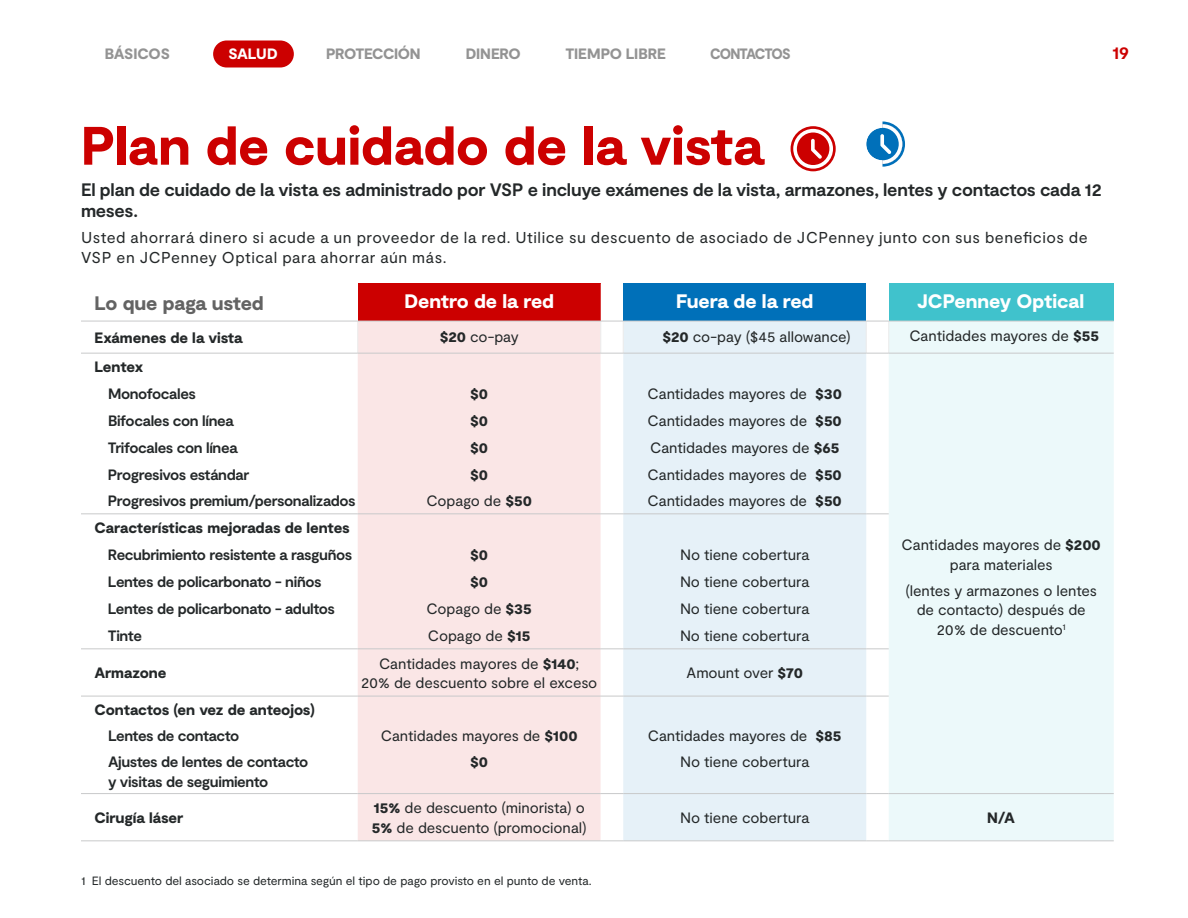
<style>
.page{position:relative;width:1188px;height:918px;background:#fff}
.page>*{position:absolute;margin:0;border:0;box-sizing:border-box;transform-origin:0 0}
.t1{font:900 54px "Moderat";letter-spacing:-.005em;color:#c00}
.t2{font:900 19.5px "Moderat";letter-spacing:-.005em;color:#fff}
.t3{font:900 19.5px "Moderat";letter-spacing:-.01em;color:#636363}
.t4{font:700 18px/21px "Moderat";letter-spacing:-.015em;color:#242829}
.t5{font:700 18px "Moderat";color:#c00}
.t6{font:15.75px/19.5px "Moderat";letter-spacing:.03em;color:#242829}
.t7{font:15px/19.5px "Moderat";letter-spacing:-.005em;color:#242829;text-align:center}
.t8{font:700 15px/26.2px "Moderat";letter-spacing:-.025em;color:#242829}
.t9{font:900 15px "Moderat";letter-spacing:-.005em;color:#242829}
.t10{font:900 15px "Moderat";letter-spacing:-.02em;color:#939393}
.t11{font:900 15px "Moderat";letter-spacing:-.07em;color:#939393;scale:.93 1}
.t12{font:900 15px "Moderat";letter-spacing:-.015em;color:#fff}
.t13{font:12px "Moderat";letter-spacing:-.005em;color:#242829}
.s1{font-weight:900}
</style>
<div class="page">
<div style="left:358px;top:284px;width:243px;height:37px;background:#c00"></div>
<div style="left:889px;top:284px;width:225px;height:37px;background:#40c2cc"></div>
<div style="left:358px;top:322px;width:243px;height:519px;background:#fae6e6"></div>
<div style="left:623px;top:322px;width:243px;height:519px;background:#e6f1f8"></div>
<div style="left:889px;top:322px;width:225px;height:519px;background:#ecf9fa"></div>
<hr style="left:357px;top:321px;width:1px;height:32px;background:#ebebeb">
<hr style="left:600px;top:321px;width:1px;height:32px;background:#ebebeb">
<hr style="left:623px;top:321px;width:1px;height:32px;background:#ebebeb">
<hr style="left:866px;top:321px;width:1px;height:32px;background:#ebebeb">
<hr style="left:888px;top:321px;width:1px;height:32px;background:#ebebeb">
<hr style="left:81px;top:321px;width:277px;height:1px;background:#c8c9ca">
<hr style="left:358px;top:321px;width:243px;height:1px;background:#c8c9ca">
<svg style="left:601px;top:284px;width:288px;height:38px"></svg>
<hr style="left:889px;top:321px;width:225px;height:1px;background:#c8c9ca">
<hr style="left:81px;top:353px;width:277px;height:1px;background:#c8c9ca">
<hr style="left:358px;top:353px;width:243px;height:1px;background:#c8c9ca">
<svg style="left:601px;top:353px;width:22px;height:1px"></svg>
<hr style="left:623px;top:353px;width:243px;height:1px;background:#c8c9ca">
<svg style="left:866px;top:353px;width:23px;height:1px"></svg>
<hr style="left:889px;top:353px;width:225px;height:1px;background:#c8c9ca">
<hr style="left:81px;top:514px;width:277px;height:1px;background:#c8c9ca">
<hr style="left:358px;top:514px;width:243px;height:1px;background:#c8c9ca">
<svg style="left:601px;top:514px;width:22px;height:1px"></svg>
<hr style="left:623px;top:514px;width:243px;height:1px;background:#c8c9ca">
<svg style="left:866px;top:514px;width:23px;height:1px"></svg>
<hr style="left:81px;top:649px;width:277px;height:1px;background:#c8c9ca">
<hr style="left:358px;top:649px;width:243px;height:1px;background:#c8c9ca">
<svg style="left:601px;top:649px;width:22px;height:1px"></svg>
<hr style="left:623px;top:649px;width:243px;height:1px;background:#c8c9ca">
<svg style="left:866px;top:649px;width:23px;height:1px"></svg>
<hr style="left:81px;top:696px;width:277px;height:1px;background:#c8c9ca">
<hr style="left:358px;top:696px;width:243px;height:1px;background:#c8c9ca">
<svg style="left:601px;top:696px;width:22px;height:1px"></svg>
<hr style="left:623px;top:696px;width:243px;height:1px;background:#c8c9ca">
<svg style="left:866px;top:696px;width:23px;height:1px"></svg>
<hr style="left:81px;top:793px;width:277px;height:1px;background:#c8c9ca">
<hr style="left:358px;top:793px;width:243px;height:1px;background:#c8c9ca">
<svg style="left:601px;top:793px;width:22px;height:1px"></svg>
<hr style="left:623px;top:793px;width:243px;height:1px;background:#c8c9ca">
<svg style="left:866px;top:793px;width:23px;height:1px"></svg>
<hr style="left:889px;top:793px;width:225px;height:1px;background:#c8c9ca">
<hr style="left:81px;top:841px;width:277px;height:1px;background:#c8c9ca">
<hr style="left:358px;top:841px;width:243px;height:1px;background:#c8c9ca">
<svg style="left:601px;top:841px;width:22px;height:1px"></svg>
<hr style="left:623px;top:841px;width:243px;height:1px;background:#c8c9ca">
<svg style="left:866px;top:841px;width:23px;height:1px"></svg>
<hr style="left:889px;top:841px;width:225px;height:1px;background:#c8c9ca">
<div style="left:213px;top:40px;width:81px;height:28px;background:#c00;border-radius:14px"></div>
<svg style="left:791px;top:126px;width:45px;height:45px"></svg>
<svg style="left:793px;top:129px;width:40px;height:40px"></svg>
<svg style="left:866px;top:121px;width:39px;height:46px"></svg>
<p class="t10" style="left:105px;top:45px;width:67px">BÁSICOS</p>
<p class="t12" style="left:228px;top:45px;width:51px">SALUD</p>
<p class="t10" style="left:326px;top:45px;width:96px">PROTECCIÓN</p>
<p class="t10" style="left:466px;top:45px;width:56px">DINERO</p>
<p class="t10" style="left:565px;top:45px;width:102px">TIEMPO LIBRE</p>
<p class="t11" style="left:710px;top:45px;width:88px">CONTACTOS</p>
<p class="t5" style="left:1112px;top:43px;width:18px">19</p>
<h1 class="t1" style="left:81px;top:114px;width:684px">Plan de cuidado de la vista</h1>
<p class="t4" style="left:81px;top:180px;width:1022px">El plan de cuidado de la vista es administrado por VSP e incluye exámenes de la vista, armazones, lentes y contactos cada 12 meses.</p>
<p class="t6" style="left:81px;top:228px;width:1008px">Usted ahorrará dinero si acude a un proveedor de la red. Utilice su descuento de asociado de JCPenney junto con sus beneficios de<br>VSP en JCPenney Optical para ahorrar aún más.</p>
<h2 class="t3" style="left:94px;top:292px;width:171px">Lo que paga usted</h2>
<h2 class="t2" style="left:404px;top:290px;width:151px">Dentro de la red</h2>
<h2 class="t2" style="left:676px;top:290px;width:139px">Fuera de la red</h2>
<h2 class="t2" style="left:917px;top:290px;width:169px">JCPenney Optical</h2>
<p class="t9" style="left:94px;top:329px;width:150px">Exámenes de la vista</p>
<p class="t7" style="left:440px;top:328px;width:81px"><span class="s1">$20</span> co-pay</p>
<p class="t7" style="left:663px;top:328px;width:190px"><span class="s1">$20</span> co-pay ($45 allowance)</p>
<p class="t7" style="left:909px;top:326px;width:191px">Cantidades mayores de <span class="s1">$55</span></p>
<p class="t9" style="left:94px;top:358px;width:50px">Lentex</p>
<p class="t8" style="left:108px;top:381px;width:90px">Monofocales</p>
<p class="t9" style="left:470px;top:385px;width:19px">$0</p>
<p class="t7" style="left:648px;top:384px;width:196px">Cantidades mayores de <span class="s1">$30</span></p>
<p class="t8" style="left:108px;top:408px;width:127px">Bifocales con línea</p>
<p class="t9" style="left:470px;top:412px;width:19px">$0</p>
<p class="t7" style="left:648px;top:411px;width:196px">Cantidades mayores de <span class="s1">$50</span></p>
<p class="t8" style="left:108px;top:435px;width:131px">Trifocales con línea</p>
<p class="t9" style="left:470px;top:439px;width:19px">$0</p>
<p class="t7" style="left:650px;top:438px;width:191px">Cantidades mayores de <span class="s1">$65</span></p>
<p class="t8" style="left:108px;top:462px;width:143px">Progresivos estándar</p>
<p class="t9" style="left:470px;top:466px;width:19px">$0</p>
<p class="t7" style="left:648px;top:465px;width:196px">Cantidades mayores de <span class="s1">$50</span></p>
<p class="t8" style="left:108px;top:489px;width:249px">Progresivos premium/personalizados</p>
<p class="t7" style="left:426px;top:492px;width:107px">Copago de <span class="s1">$50</span></p>
<p class="t7" style="left:648px;top:492px;width:196px">Cantidades mayores de <span class="s1">$50</span></p>
<p class="t9" style="left:94px;top:519px;width:257px">Características mejoradas de lentes</p>
<p class="t8" style="left:108px;top:543px;width:246px">Recubrimiento resistente a rasguños</p>
<p class="t9" style="left:470px;top:546px;width:19px">$0</p>
<p class="t7" style="left:680px;top:546px;width:131px">No tiene cobertura</p>
<p class="t8" style="left:108px;top:570px;width:215px">Lentes de policarbonato - niños</p>
<p class="t9" style="left:470px;top:573px;width:19px">$0</p>
<p class="t7" style="left:680px;top:573px;width:131px">No tiene cobertura</p>
<p class="t8" style="left:108px;top:597px;width:229px">Lentes de policarbonato - adultos</p>
<p class="t7" style="left:427px;top:600px;width:107px">Copago de <span class="s1">$35</span></p>
<p class="t7" style="left:680px;top:600px;width:131px">No tiene cobertura</p>
<p class="t8" style="left:108px;top:624px;width:36px">Tinte</p>
<p class="t7" style="left:428px;top:627px;width:104px">Copago de <span class="s1">$15</span></p>
<p class="t7" style="left:680px;top:627px;width:131px">No tiene cobertura</p>
<p class="t9" style="left:94px;top:664px;width:74px">Armazone</p>
<p class="t7" style="left:361px;top:654px;width:238px">Cantidades mayores de <span class="s1">$140</span>;<br>20% de descuento sobre el exceso</p>
<p class="t7" style="left:687px;top:664px;width:118px">Amount over <span class="s1">$70</span></p>
<p class="t9" style="left:94px;top:701px;width:222px">Contactos (en vez de anteojos)</p>
<p class="t8" style="left:108px;top:723px;width:202px">Lentes de contacto<br>Ajustes de lentes de contacto</p>
<p class="t8" style="left:108px;top:769px;width:162px">y visitas de seguimiento</p>
<p class="t7" style="left:381px;top:723px;width:198px;line-height:26.2px">Cantidades mayores de <span class="s1">$100 $0</span></p>
<p class="t7" style="left:648px;top:723px;width:195px;line-height:26.2px">Cantidades mayores de <span class="s1">$85<br></span>No tiene cobertura</p>
<p class="t7" style="left:902px;top:536px;width:201px">Cantidades mayores de <span class="s1">$200 </span>para materiales</p>
<p class="t7" style="left:906px;top:581px;width:193px">(lentes y armazones o lentes de contacto) después de<br>20% de descuento<sup>1</sup></p>
<p class="t9" style="left:94px;top:809px;width:90px">Cirugía láser</p>
<p class="t7" style="left:372px;top:799px;width:216px;text-align:left"><span class="s1">15%</span> de descuento (minorista) o<br><span class="s1">5%</span> de descuento (promocional)</p>
<p class="t7" style="left:680px;top:809px;width:131px">No tiene cobertura</p>
<p class="t9" style="left:987px;top:809px;width:29px">N/A</p>
<p class="t13" style="left:81px;top:873px;width:512px">1 El descuento del asociado se determina según el tipo de pago provisto en el punto de venta.</p>
</div>
